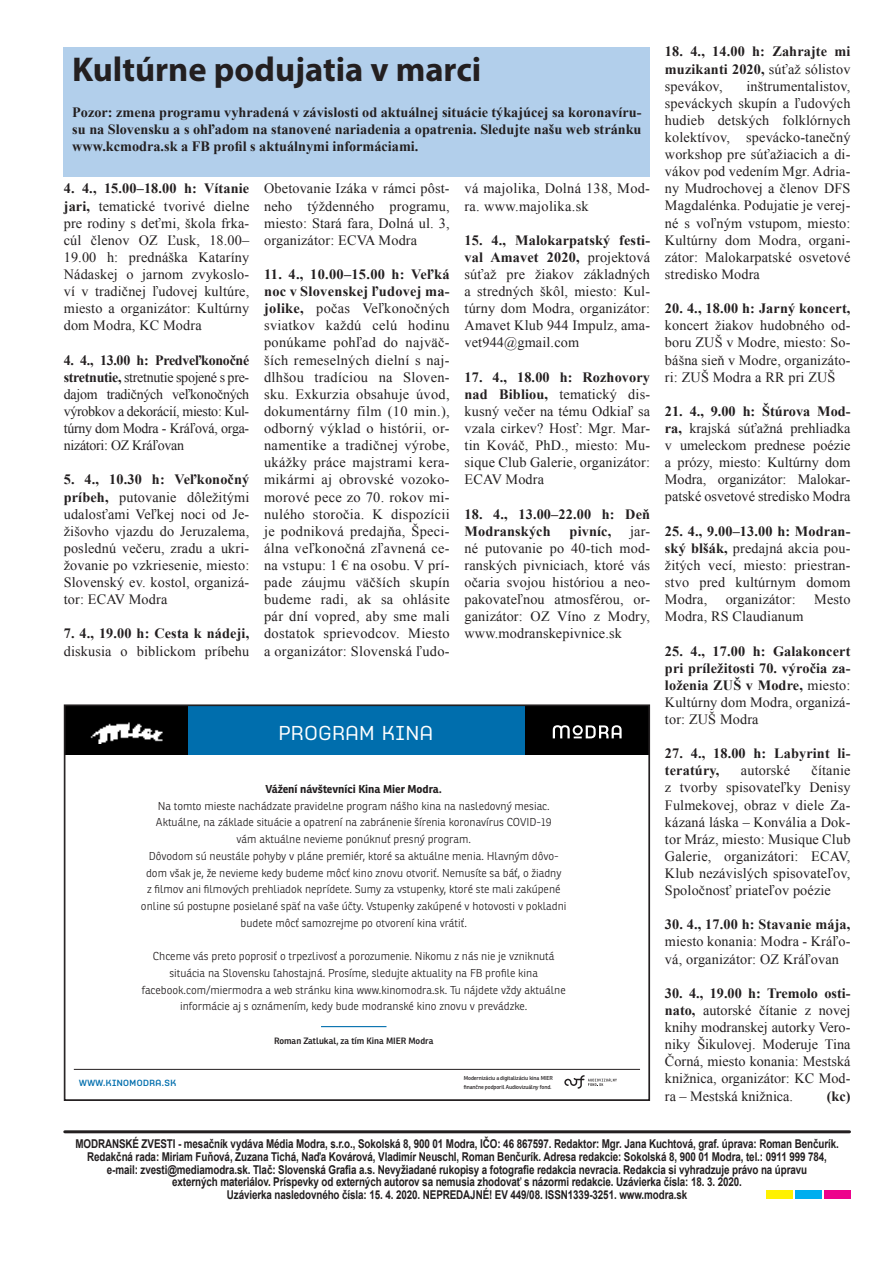
<style>
.page{position:relative;width:893px;height:1263px;background:#fff}
.page>*{position:absolute;margin:0;border:0;box-sizing:border-box;transform-origin:0 0}
.t1{font:700 34.5px "Myriad Pro";color:#231f20}
.t2{font:500 20.1px "Idealista";letter-spacing:.04em;color:#fff}
.t3{font:14.25px/17.1px "Times New Roman";letter-spacing:.01em;color:#231f20;text-align:justify}
.t4{font:700 14.25px/17.1px "Times New Roman";letter-spacing:.01em;color:#231f20;text-align:justify}
.t5{font:700 12.15px/12.8px "Arial";letter-spacing:-.01em;color:#231f20;text-align:center;scale:.81 1}
.t6{font:300 11.1px/16.8px "Ronnia";color:#231f20;text-align:center}
.t7{font:700 11.1px "Ronnia";color:#231f20}
.t8{font:600 9px "Ronnia";color:#231f20}
.t9{font:600 9px "Idealista";letter-spacing:.05em;color:#006ead}
.t10{font:5.55px/8.4px "Ronnia";letter-spacing:-.02em;color:#231f20}
.s1{font-weight:700}
.s2{font-weight:400}
</style>
<div class="page">
<hr style="left:65px;top:1130px;width:784px;height:3px;background:#231f20">
<div style="left:795px;top:1190px;width:27px;height:9px;background:#00aeef"></div>
<div style="left:824px;top:1190px;width:26px;height:9px;background:#ed028c"></div>
<div style="left:766px;top:1190px;width:27px;height:9px;background:#fff101"></div>
<div style="left:64px;top:47px;width:586px;height:129px;background:#b2cfeb"></div>
<hr style="left:321px;top:1026px;width:65px;height:1px;background:#006ead">
<div style="left:188px;top:705px;width:461px;height:49px;background:#006ead"></div>
<div style="left:64px;top:705px;width:124px;height:49px;background:#000"></div>
<div style="left:525px;top:705px;width:124px;height:49px;background:#000"></div>
<img style="left:90px;top:722px;width:73px;height:21px">
<hr style="left:74px;top:1069px;width:566px;height:1px;background:#231f20">
<svg style="left:553px;top:725px;width:69px;height:13px"></svg>
<svg style="left:564px;top:1075px;width:53px;height:14px"></svg>
<h1 class="t1" style="left:72px;top:47px;width:411px">Kultúrne podujatia v marci</h1>
<p class="t4" style="left:72px;top:103px;width:571px">Pozor: zmena programu vyhradená v závislosti od aktuálnej situácie týkajúcej sa koronavíru&shy;su na Slovensku a s ohľadom na stanovené nariadenia a opatrenia. Sledujte našu web stránku www.kcmodra.sk a FB profil s aktuálnymi informáciami.</p>
<p class="t3" style="left:64px;top:180px;width:187px"><span class="s1">4. 4., 15.00–18.00 h: Vítanie jari,</span> tematické tvorivé dielne pre rodiny s deťmi, škola frka&shy;cúl členov OZ Ľusk, 18.00– 19.00 h: prednáška Kataríny Nádaskej o jarnom zvykoslo&shy;ví v tradičnej ľudovej kultúre, miesto a organizátor: Kultúrny dom Modra, KC Modra</p>
<p class="t3" style="left:64px;top:351px;width:187px"><span class="s1">4. 4., 13.00 h: Predveľkonočné stretnutie,</span> stretnutie spojené s pre&shy;dajom tradičných veľkonočných výrobkov a dekorácií, miesto: Kul&shy;túrny dom Modra - Kráľová, orga&shy;nizátori: OZ Kráľovan</p>
<p class="t3" style="left:64px;top:471px;width:187px"><span class="s1">5. 4., 10.30 h: Veľkonočný príbeh,</span> putovanie dôležitými udalosťami Veľkej noci od Je&shy;žišovho vjazdu do Jeruzalema, poslednú večeru, zradu a ukri&shy;žovanie po vzkriesenie, miesto:<br>Slovenský ev. kostol, organizá&shy;tor: ECAV Modra</p>
<p class="t4" style="left:64px;top:625px;width:187px">7. 4., 19.00 h: Cesta k nádeji,</p>
<p class="t3" style="left:64px;top:642px;width:187px">diskusia o biblickom príbehu</p>
<p class="t3" style="left:465px;top:180px;width:187px">vá majolika, Dolná 138, Mod&shy;ra. www.majolika.sk</p>
<p class="t3" style="left:465px;top:231px;width:187px"><span class="s1">15. 4., Malokarpatský festi&shy;val Amavet 2020,</span> projektová súťaž pre žiakov základných a stredných škôl, miesto: Kul&shy;túrny dom Modra, organizátor:<br>Amavet Klub 944 Impulz, ama&shy;vet944@gmail.com</p>
<p class="t3" style="left:465px;top:368px;width:187px"><span class="s1">17. 4., 18.00 h: Rozhovory nad Bibliou,</span> tematický dis&shy;kusný večer na tému Odkiaľ sa vzala cirkev? Hosť: Mgr. Mar&shy;tin Kováč, PhD., miesto: Mu&shy;sique Club Galerie, organizátor:<br>ECAV Modra</p>
<p class="t4" style="left:465px;top:505px;width:187px">18. 4., 13.00–22.00 h: Deň<br>Modranských</p>
<p class="t3" style="left:264px;top:180px;width:187px">Obetovanie Izáka v rámci pôst&shy;neho týždenného programu, miesto: Stará fara, Dolná ul. 3, organizátor: ECVA Modra</p>
<p class="t3" style="left:264px;top:265px;width:187px"><span class="s1">11. 4., 10.00–15.00 h: Veľká noc v Slovenskej ľudovej ma&shy;jolike,</span> počas Veľkonočných sviatkov každú celú hodinu ponúkame pohľad do najväč&shy;ších remeselných dielní s naj&shy;dlhšou tradíciou na Sloven&shy;sku. Exkurzia obsahuje úvod, dokumentárny film (10 min.), odborný výklad o histórii, or&shy;namentike a tradičnej výrobe, ukážky práce majstrami kera&shy;mikármi aj obrovské vozoko&shy;morové pece zo 70. rokov mi&shy;nulého storočia. K dispozícii je podniková predajňa, Špeci&shy;álna veľkonočná zľavnená ce&shy;na vstupu: 1 € na osobu. V prí&shy;pade záujmu väčších skupín budeme radi, ak sa ohlásite pár dní vopred, aby sme mali dostatok sprievodcov. Miesto a organizátor: Slovenská ľudo-</p>
<p class="t3" style="left:465px;top:522px;width:187px;text-indent:166px">jar&shy;né putovanie po 40-tich mod&shy;ranských pivniciach, ktoré vás očaria svojou históriou a neo&shy;pakovateľnou atmosférou, or&shy;ganizátor: OZ Víno z Modry, www.modranskepivnice.sk</p>
<p class="t4" style="left:570px;top:522px;width:43px">pivníc,</p>
<h2 class="t2" style="left:279px;top:719px;width:156px">PROGRAM KINA</h2>
<p class="t7" style="left:265px;top:782px;width:178px">Vážení návštevníci Kina Mier Modra.</p>
<p class="t6" style="left:141px;top:797px;width:427px">Na tomto mieste nachádzate pravidelne program nášho kina na nasledovný mesiac.<br>Aktuálne, na základe situácie a opatrení na zabránenie šírenia koronavírus COVID-19<br>vám aktuálne nevieme ponúknuť presný program.<br>Dôvodom sú neustále pohyby v pláne premiér, ktoré sa aktuálne menia. Hlavným dôvo&shy;dom však je, že nevieme kedy budeme môcť kino znovu otvoriť. Nemusíte sa báť, o žiadny<br>z filmov ani filmových prehliadok neprídete. Sumy za vstupenky, ktoré ste mali zakúpené online sú postupne posielané späť na vaše účty. Vstupenky zakúpené v hotovosti v pokladni budete môcť samozrejme po otvorení kina vrátiť.</p>
<p class="t6" style="left:142px;top:948px;width:425px">Chceme vás preto poprosiť o trpezlivosť a porozumenie. Nikomu z nás nie je vzniknutá situácia na Slovensku ľahostajná. Prosíme, sledujte aktuality na FB profile kina facebook.com/miermodra a web stránku kina www.kinomodra.sk. Tu nájdete vždy aktuálne informácie aj s oznámením, kedy bude modranské kino znovu v prevádzke.</p>
<p class="t8" style="left:274px;top:1035px;width:161px">Roman Zatlukal, za tím Kina MIER Modra</p>
<p class="t9" style="left:79px;top:1076px;width:98px">WWW.KINOMODRA.SK</p>
<p class="t10" style="left:464px;top:1074px;width:91px">Modernizáciu a digitalizáciu kina MIER finančne podporil Audiovizuálny fond.</p>
<p class="t4" style="left:665px;top:43px;width:187px">18. 4., 14.00 h: Zahrajte mi muzikanti 2020, <span class="s2">súťaž sólistov spevákov,</span></p>
<p class="t3" style="left:665px;top:77px;width:187px;text-indent:81px">inštrumentalistov, speváckych skupín a ľudových hudieb detských folklórnych kolektívov, spevácko-tanečný workshop pre súťažiacich a di&shy;vákov pod vedením Mgr. Adria&shy;ny Mudrochovej a členov DFS Magdalénka. Podujatie je verej&shy;né s voľným vstupom, miesto:<br>Kultúrny dom Modra, organi&shy;zátor: Malokarpatské osvetové stredisko Modra</p>
<p class="t4" style="left:665px;top:299px;width:187px">20. 4., 18.00 h: Jarný koncert,</p>
<p class="t3" style="left:665px;top:317px;width:187px">koncert žiakov hudobného od&shy;boru ZUŠ v Modre, miesto: So&shy;bášna sieň v Modre, organizáto&shy;ri: ZUŠ Modra a RR pri ZUŠ</p>
<p class="t3" style="left:665px;top:402px;width:187px"><span class="s1">21. 4., 9.00 h: Štúrova Mod&shy;ra,</span> krajská súťažná prehliadka v umeleckom prednese poézie a prózy, miesto: Kultúrny dom Modra, organizátor: Malokar&shy;patské osvetové stredisko Modra</p>
<p class="t3" style="left:665px;top:522px;width:187px"><span class="s1">25. 4., 9.00–13.00 h: Modran&shy;ský blšák,</span> predajná akcia pou&shy;žitých vecí, miesto: priestran&shy;stvo pred kultúrnym domom Modra,</p>
<p class="t3" style="left:726px;top:591px;width:72px">organizátor:</p>
<p class="t3" style="left:814px;top:591px;width:38px">Mesto</p>
<p class="t3" style="left:665px;top:608px;width:140px">Modra, RS Claudianum</p>
<p class="t4" style="left:665px;top:642px;width:187px">25. 4., 17.00 h: Galakoncert pri príležitosti 70. výročia za&shy;loženia ZUŠ v Modre, <span class="s2">miesto:<br>Kultúrny dom Modra, organizá&shy;tor: ZUŠ Modra</span></p>
<p class="t4" style="left:665px;top:744px;width:187px">27. 4., 18.00 h: Labyrint li&shy;teratúry,</p>
<p class="t3" style="left:665px;top:762px;width:187px;text-indent:147px">čítanie z tvorby spisovateľky Denisy Fulmekovej, obraz v diele Za&shy;kázaná láska – Konvália a Dok&shy;tor Mráz, miesto: Musique Club Galerie, organizátori: ECAV, Klub nezávislých spisovateľov, Spoločnosť priateľov poézie</p>
<p class="t4" style="left:665px;top:916px;width:187px">30. 4., 17.00 h: Stavanie mája,</p>
<p class="t3" style="left:665px;top:933px;width:187px">miesto konania: Modra - Kráľo&shy;vá, organizátor: OZ Kráľovan</p>
<p class="t3" style="left:665px;top:984px;width:187px"><span class="s1">30. 4., 19.00 h: Tremolo osti&shy;nato,</span> autorské čítanie z novej knihy modranskej autorky Vero&shy;niky Šikulovej. Moderuje Tina Čorná, miesto konania: Mestská knižnica, organizátor: KC Mod&shy;ra – Mestská knižnica.</p>
<p class="t3" style="left:741px;top:762px;width:51px">autorské</p>
<p class="t4" style="left:827px;top:1087px;width:25px">(kc)</p>
<p class="t5" style="left:75px;top:1138px;width:944px">MODRANSKÉ ZVESTI - mesačník vydáva Média Modra, s.r.o., Sokolská 8, 900 01 Modra, IČO: 46 867597. Redaktor: Mgr. Jana Kuchtová, graf. úprava: Roman Benčurík.<br>Redakčná rada: Miriam Fuňová, Zuzana Tichá, Naďa Kovárová, Vladimír Neuschl, Roman Benčurík. Adresa redakcie: Sokolská 8, 900 01 Modra, tel.: 0911 999 784, e-mail: zvesti@mediamodra.sk. Tlač: Slovenská Grafia a.s. Nevyžiadané rukopisy a fotografie redakcia nevracia. Redakcia si vyhradzuje právo na úpravu<br>externých materiálov. Príspevky od externých autorov sa nemusia zhodovať s názormi redakcie. Uzávierka čísla: 18. 3. 2020.<br>Uzávierka nasledovného čísla: 15. 4. 2020. NEPREDAJNÉ! EV 449/08. ISSN1339-3251. www.modra.sk</p>
</div>
